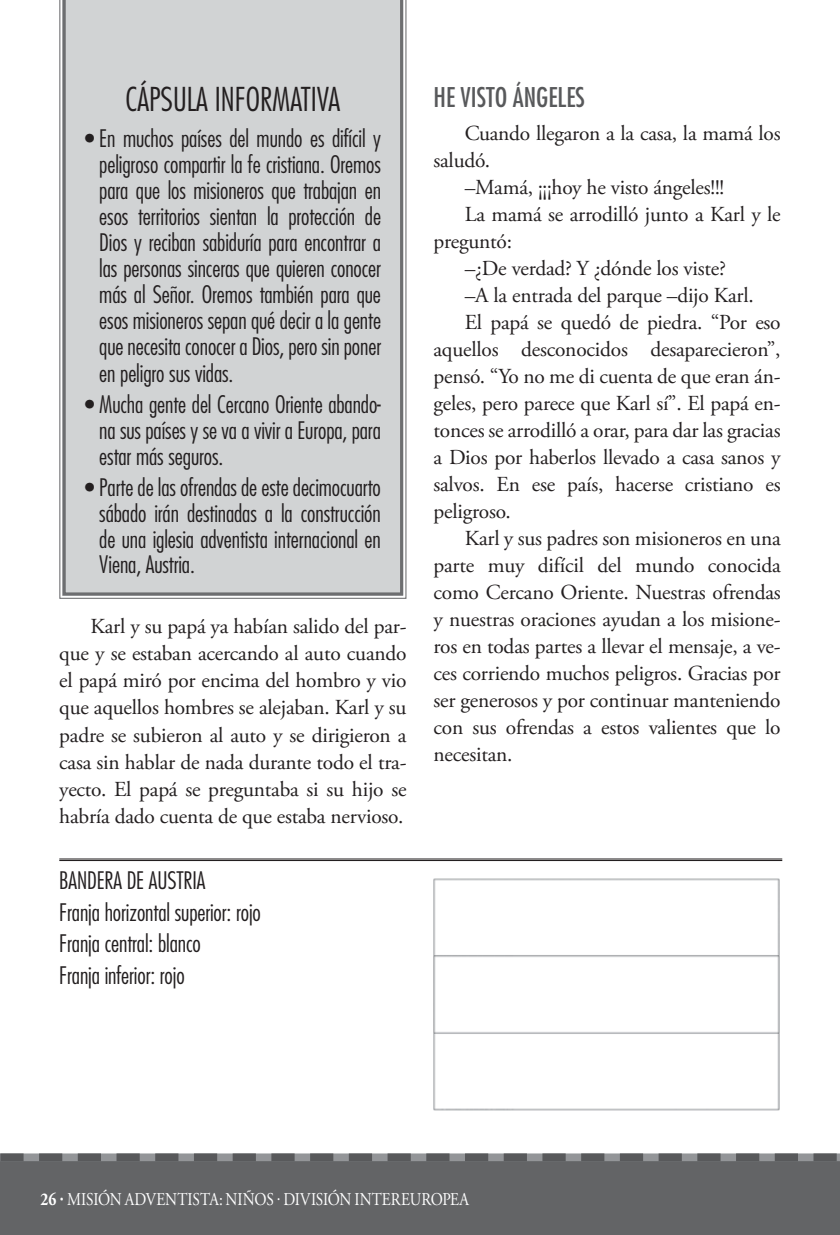
<style>
.page{position:relative;width:840px;height:1235px;background:#fff}
.page>*{position:absolute;margin:0;border:0;box-sizing:border-box;transform-origin:0 0}
.t1{font:300 condensed 31.95px "Futura Std";color:#231f20}
.t2{font:condensed 26.55px "Futura Std";color:#58595b}
.t3{font:300 condensed 23.4px/26.1px "Futura Std";letter-spacing:-.005em;color:#231f20;text-align:justify}
.t4{font:21.38px/27px "Adobe Garamond Pro";letter-spacing:-.01em;color:#231f20;text-align:justify}
.t5{font:18px "Adobe Garamond Pro";letter-spacing:-.01em;color:#fff;scale:.85 1}
.s1{font-weight:700}
</style>
<div class="page">
<img style="left:433px;top:878px;width:347px;height:233px">
<svg style="left:59px;top:0;width:348px;height:599px"></svg>
<div style="left:62px;top:0;width:341px;height:595px;background:#d1d3d4"></div>
<hr style="left:59px;top:858px;width:723px;height:1px;background:#231f20">
<hr style="left:59px;top:860px;width:723px;height:1px;background:#231f20">
<div style="left:0;top:1161px;width:839px;height:73px;background:#636466"></div>
<svg style="left:0;top:1234px;width:839px;height:1px"></svg>
<svg style="left:0;top:1153px;width:839px;height:8px;background:#757678"></svg>
<h1 class="t1" style="left:126px;top:85px;width:216px">CÁPSULA INFORMATIVA</h1>
<p class="t3" style="left:99px;top:127px;width:283px;text-indent:-14px">• En muchos países del mundo es difícil y peligroso compartir la fe cristiana. Oremos para que los misioneros que trabajan en esos territorios sientan la protección de Dios y reciban sabiduría para encontrar a las personas sinceras que quieren conocer más al Señor. Oremos también para que esos misioneros sepan qué decir a la gente que necesita conocer a Dios, pero sin poner en peligro sus vidas.</p>
<p class="t3" style="left:99px;top:394px;width:283px;text-indent:-14px">• Mucha gente del Cercano Oriente abando&shy;na sus países y se va a vivir a Europa, para estar más seguros.</p>
<p class="t3" style="left:99px;top:477px;width:283px;text-indent:-14px">• Parte de las ofrendas de este decimocuarto sábado irán destinadas a la construcción de una iglesia adventista internacional en Viena, Austria.</p>
<p class="t4" style="left:59px;top:614px;width:348px;text-indent:31px">Karl y su papá ya habían salido del par&shy;que y se estaban acercando al auto cuando el papá miró por encima del hombro y vio que aquellos hombres se alejaban. Karl y su padre se subieron al auto y se dirigieron a casa sin hablar de nada durante todo el tra&shy;yecto. El papá se preguntaba si su hijo se habría dado cuenta de que estaba nervioso.</p>
<p class="t3" style="left:59px;top:866px;width:203px;line-height:31.7px;text-align:left">BANDERA DE AUSTRIA<br>Franja horizontal superior: rojo<br>Franja central: blanco<br>Franja inferior: rojo</p>
<p class="t2" style="left:433px;top:85px;width:153px">HE VISTO ÁNGELES</p>
<p class="t4" style="left:464px;top:121px;width:317px">Cuando llegaron a la casa, la mamá los</p>
<p class="t4" style="left:433px;top:148px;width:58px">saludó.</p>
<p class="t4" style="left:464px;top:174px;width:261px">–Mamá, ¡¡¡hoy he visto ángeles!!!</p>
<p class="t4" style="left:464px;top:201px;width:317px">La mamá se arrodilló junto a Karl y le</p>
<p class="t4" style="left:433px;top:228px;width:80px">preguntó:</p>
<p class="t4" style="left:464px;top:255px;width:263px">–¿De verdad? Y ¿dónde los viste?</p>
<p class="t4" style="left:464px;top:282px;width:290px">–A la entrada del parque –dijo Karl.</p>
<p class="t4" style="left:464px;top:309px;width:317px">El papá se quedó de piedra. “Por eso</p>
<p class="t4" style="left:433px;top:336px;width:348px">aquellos desconocidos desaparecieron”,</p>
<p class="t4" style="left:433px;top:363px;width:348px">pensó. “Yo no me di cuenta de que eran án-</p>
<p class="t4" style="left:433px;top:390px;width:348px">geles, pero parece que Karl sí”. El papá en-</p>
<p class="t4" style="left:433px;top:417px;width:348px">tonces se arrodilló a orar, para dar las gracias</p>
<p class="t4" style="left:433px;top:444px;width:348px">a Dios por haberlos llevado a casa sanos y</p>
<p class="t4" style="left:433px;top:471px;width:348px">salvos. En ese país, hacerse cristiano es</p>
<p class="t4" style="left:433px;top:498px;width:79px">peligroso.</p>
<p class="t4" style="left:464px;top:525px;width:317px">Karl y sus padres son misioneros en una</p>
<p class="t4" style="left:433px;top:552px;width:348px">parte muy difícil del mundo conocida</p>
<p class="t4" style="left:433px;top:579px;width:348px">como Cercano Oriente. Nuestras ofrendas</p>
<p class="t4" style="left:433px;top:606px;width:348px">y nuestras oraciones ayudan a los misione-</p>
<p class="t4" style="left:433px;top:633px;width:348px">ros en todas partes a llevar el mensaje, a ve-</p>
<p class="t4" style="left:433px;top:660px;width:348px">ces corriendo muchos peligros. Gracias por</p>
<p class="t4" style="left:433px;top:687px;width:348px">ser generosos y por continuar manteniendo</p>
<p class="t4" style="left:433px;top:714px;width:348px">con sus ofrendas a estos valientes que lo</p>
<p class="t4" style="left:433px;top:741px;width:80px">necesitan.</p>
<p class="t5" style="left:40px;top:1190px;width:505px"><span class="s1">26 ·</span> MISIÓN ADVENTISTA: NIÑOS · DIVISIÓN INTEREUROPEA</p>
</div>
